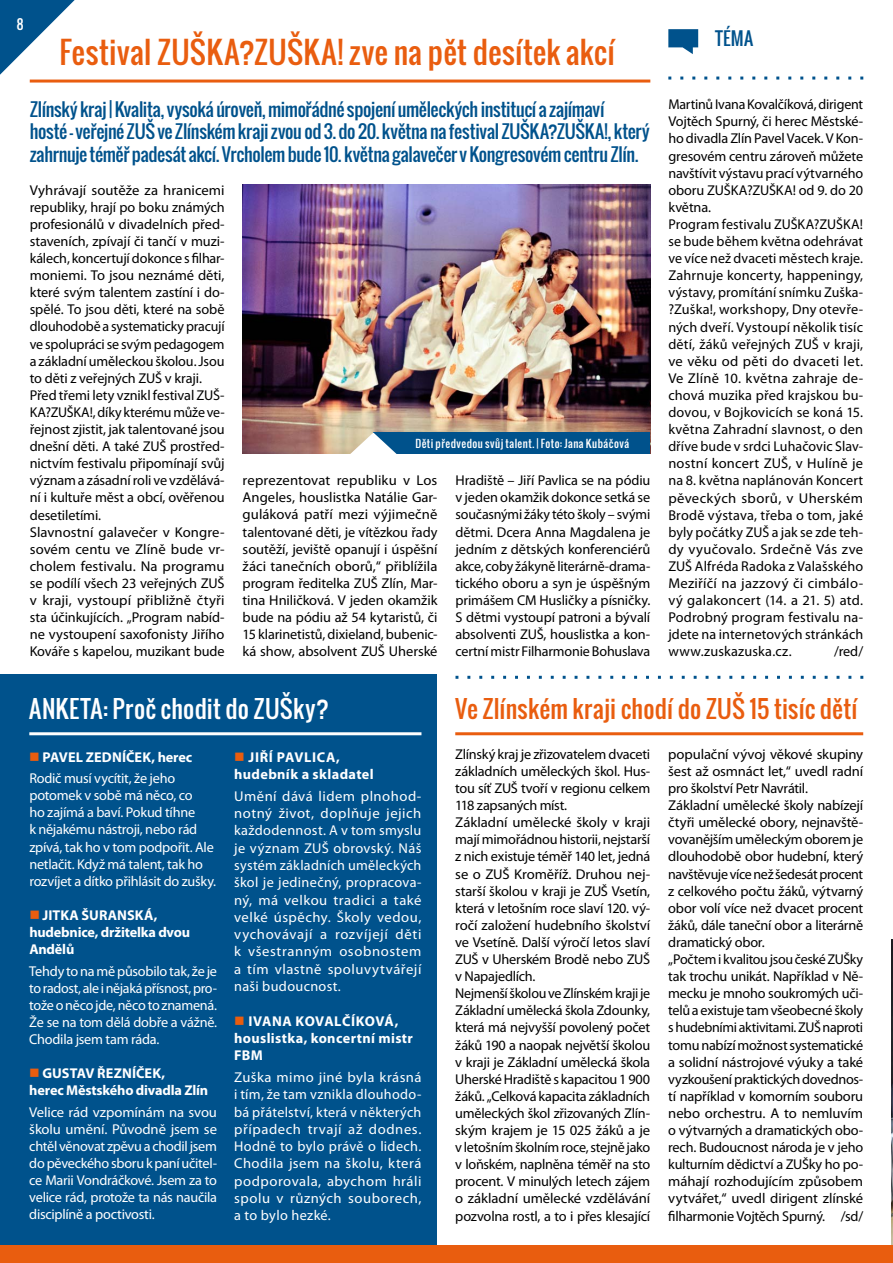
<style>
.page{position:relative;width:893px;height:1263px;background:#fff}
.page>*{position:absolute;margin:0;border:0;box-sizing:border-box;transform-origin:0 0}
.t1{font:30px "Oswald";letter-spacing:.01em;color:#e95d0f}
.t2{font:24px "Oswald";letter-spacing:.01em;color:#e95d0f}
.t3{font:24px "Oswald";letter-spacing:.01em;color:#fff}
.t4{font:18px/22.5px "Oswald";letter-spacing:-.015em;color:#00528c}
.t5{font:14.25px/17.1px "Myriad Pro";letter-spacing:-.01em;color:#000}
.t6{font:14.25px/17.2px "Myriad Pro";letter-spacing:-.015em;color:#fff;text-align:justify}
.t7{font:14.25px/17.1px "Myriad Pro";letter-spacing:.01em;color:#000}
.t8{font:700 14.25px/17.1px "Myriad Pro";letter-spacing:.01em;color:#fff}
.t9{font:700 14.25px/17.1px "Myriad Pro";letter-spacing:-.01em;color:#fff}
.t10{font:700 14.25px/17.2px "Myriad Pro";letter-spacing:.03em;color:#fff}
.t11{font:13.5px "Oswald";color:#fff}
.t12{font:10.5px "Oswald";letter-spacing:.045em;color:#fff}
.s1{color:#e95d0f}
.s2{font-weight:700}
</style>
<div class="page">
<img style="left:892px;top:940px;width:1px;height:305px">
<div style="left:0;top:675px;width:437px;height:588px;background:#00528c"></div>
<div style="left:0;top:1245px;width:893px;height:18px;background:#e95d0f"></div>
<hr style="left:30px;top:80px;width:620px;height:3px;background:#e95d0f">
<hr style="left:29px;top:732px;width:392px;height:3px;background:#fff">
<hr style="left:455px;top:732px;width:408px;height:3px;background:#e95d0f">
<svg style="left:0;top:0;width:75px;height:75px"></svg>
<svg style="left:668px;top:77px;width:195px;height:3px"></svg>
<svg style="left:668px;top:29px;width:30px;height:25px"></svg>
<svg style="left:455px;top:676px;width:408px;height:3px"></svg>
<img style="left:243px;top:185px;width:407px;height:269px">
<div style="left:373px;top:432px;width:277px;height:22px;background:#00528c"></div>
<svg style="left:348px;top:433px;width:49px;height:21px"></svg>
<p class="t11" style="left:17px;top:14px;width:8px">8</p>
<h1 class="t1" style="left:60px;top:29px;width:557px">Festival ZUŠKA?ZUŠKA! zve na pět desítek akcí</h1>
<p class="t4" style="left:30px;top:97px;width:621px">Zlínský kraj | Kvalita, vysoká úroveň, mimořádné spojení uměleckých institucí a zajímaví<br>hosté – veřejné ZUŠ ve Zlínském kraji zvou od 3. do 20. května na festival ZUŠKA?ZUŠKA!, který zahrnuje téměř padesát akcí. Vrcholem bude 10. května galavečer vKongresovém centru Zlín.</p>
<p class="t5" style="left:30px;top:181px;width:196px">Vyhrávají soutěže za hranicemi republiky, hrají po boku známých profesionálů v divadelních před&shy;staveních, zpívají či tančí v muzi&shy;kálech, koncertují dokonce s filhar&shy;moniemi. To jsou neznámé děti, které svým talentem zastíní i do&shy;spělé. To jsou děti, které na sobě dlouhodobě a systematicky pracují ve spolupráci se svým pedagogem a základní uměleckou školou. Jsou to děti z veřejných ZUŠ v kraji.<br>Před třemi lety vznikl festival ZUŠ-<br>KA?ZUŠKA!, díky kterému může ve&shy;řejnost zjistit, jak talentované jsou dnešní děti. A také ZUŠ prostřed&shy;nictvím festivalu připomínají svůj význam a zásadní roli ve vzdělává&shy;ní i kultuře měst a obcí, ověřenou desetiletími.<br>Slavnostní galavečer v Kongre&shy;sovém centu ve Zlíně bude vr&shy;cholem festivalu. Na programu se podílí všech 23 veřejných ZUŠ v kraji, vystoupí přibližně čtyři sta účinkujících. „Program nabíd&shy;ne vystoupení saxofonisty Jiřího<br>Kováře s kapelou, muzikant bude</p>
<p class="t12" style="left:415px;top:435px;width:215px">Děti předvedou svůj talent. | Foto: Jana Kubáčová</p>
<p class="t5" style="left:243px;top:472px;width:196px;text-align:justify">reprezentovat republiku v Los Angeles, houslistka Natálie Gar&shy;guláková patří mezi výjimečně talentované děti, je vítězkou řady soutěží, jeviště opanují i úspěšní žáci tanečních oborů,“ přiblížila program ředitelka ZUŠ Zlín, Mar&shy;tina Hniličková. V jeden okamžik bude na pódiu až 54 kytaristů, či 15 klarinetistů, dixieland, bubenic&shy;ká show, absolvent ZUŠ Uherské</p>
<p class="t5" style="left:455px;top:472px;width:196px;text-align:justify">Hradiště – Jiří Pavlica se na pódiu v jeden okamžik dokonce setká se současnými žáky této školy – svými dětmi. Dcera Anna Magdalena je jedním z dětských konferenciérů akce, coby žákyně literárně-drama&shy;tického oboru a syn je úspěšným primášem CM Husličky a písničky.<br>S dětmi vystoupí patroni a bývalí absolventi ZUŠ, houslistka a kon&shy;certní mistr Filharmonie Bohuslava</p>
<p class="t4" style="left:715px;top:27px;width:40px">TÉMA</p>
<p class="t7" style="left:668px;top:96px;width:196px">Martinů Ivana Kovalčíková, dirigent<br>Vojtěch Spurný, či herec Městské&shy;ho divadla Zlín Pavel Vacek. V Kon&shy;gresovém centru zároveň můžete navštívit výstavu prací výtvarného oboru ZUŠKA?ZUŠKA! od 9. do 20 května.<br>Program festivalu ZUŠKA?ZUŠKA! se bude během května odehrávat ve více než dvaceti městech kraje.<br>Zahrnuje koncerty, happeningy, výstavy, promítání snímku Zuška-?Zuška!, workshopy, Dny otevře&shy;ných dveří. Vystoupí několik tisíc dětí, žáků veřejných ZUŠ v kraji, ve věku od pěti do dvaceti let.<br>Ve Zlíně 10. května zahraje de&shy;chová muzika před krajskou bu&shy;dovou, v Bojkovicích se koná 15. května Zahradní slavnost, o den dříve bude v srdci Luhačovic Slav&shy;nostní koncert ZUŠ, v Hulíně je na 8. května naplánován Koncert pěveckých sborů, v Uherském<br>Brodě výstava, třeba o tom, jaké byly počátky ZUŠ a jak se zde teh&shy;dy vyučovalo. Srdečně Vás zve<br>ZUŠ Alfréda Radoka z Valašského<br>Meziříčí na jazzový či cimbálo&shy;vý galakoncert (14. a 21. 5) atd.<br>Podrobný program festivalu na&shy;jdete na internetových stránkách www.zuskazuska.cz.</p>
<p class="t5" style="left:834px;top:643px;width:30px">/red/</p>
<h2 class="t3" style="left:29px;top:691px;width:302px">ANKETA: Proč chodit do ZUŠky?</h2>
<h2 class="t2" style="left:455px;top:691px;width:404px">Ve Zlínském kraji chodí do ZUŠ 15 tisíc dětí</h2>
<p class="t6" style="left:29px;top:746px;width:164px;line-height:21.3px"><span class="s1">■</span> <span class="s2">Pavel Zedníček, herec<br></span>Rodič musí vycítit, že jeho</p>
<p class="t6" style="left:29px;top:787px;width:188px;text-align:left">potomek v sobě má něco, co<br>ho zajímá a baví. Pokud tíhne<br>k nějakému nástroji, nebo rád zpívá, tak ho v tom podpořit. Ale netlačit. Když má talent, tak ho rozvíjet a dítko přihlásit do zušky.</p>
<p class="t8" style="left:29px;top:906px;width:162px"><span class="s1">■</span> Jitka Šuranská, hudebnice, držitelka dvou<br>Andělů</p>
<p class="t6" style="left:29px;top:962px;width:189px">Tehdy to na mě působilo tak, že je to radost, ale i nějaká přísnost, pro&shy;tože o něco jde, něco to znamená.<br>Že se na tom dělá dobře a vážně.<br>Chodila jsem tam ráda.</p>
<p class="t9" style="left:29px;top:1064px;width:180px"><span class="s1">■</span> Gustav Řezníček,<br>herec Městského divadla Zlín</p>
<p class="t6" style="left:29px;top:1103px;width:189px">Velice rád vzpomínám na svou školu umění. Původně jsem se chtěl věnovat zpěvu a chodil jsem do pěveckého sboru k paní učitel&shy;ce Marii Vondráčkové. Jsem za to velice rád, protože ta nás naučila disciplíně a poctivosti.</p>
<p class="t10" style="left:234px;top:748px;width:141px"><span class="s1">■</span> Jiří Pavlica, hudebník a skladatel</p>
<p class="t6" style="left:234px;top:787px;width:189px">Umění dává lidem plnohod&shy;notný život, doplňuje jejich každodennost. A v tom smyslu je význam ZUŠ obrovský. Náš systém základních uměleckých škol je jedinečný, propracova&shy;ný, má velkou tradici a také velké úspěchy. Školy vedou, vychovávají a rozvíjejí děti k všestranným osobnostem a tím vlastně spoluvytvářejí naši budoucnost.</p>
<p class="t8" style="left:234px;top:1012px;width:180px"><span class="s1">■</span> Ivana Kovalčíková, houslistka, koncertní mistr<br>FBM</p>
<p class="t6" style="left:234px;top:1068px;width:189px">Zuška mimo jiné byla krásná i tím, že tam vznikla dlouhodo&shy;bá přátelství, která v některých případech trvají až dodnes.<br>Hodně to bylo právě o lidech.<br>Chodila jsem na školu, která podporovala, abychom hráli spolu v různých souborech, a to bylo hezké.</p>
<p class="t5" style="left:455px;top:745px;width:196px">Zlínský kraj je zřizovatelem dvaceti základních uměleckých škol. Hus&shy;tou síť ZUŠ tvoří v regionu celkem<br>118 zapsaných míst.<br>Základní umělecké školy v kraji mají mimořádnou historii, nejstarší z nich existuje téměř 140 let, jedná se o ZUŠ Kroměříž. Druhou nej&shy;starší školou v kraji je ZUŠ Vsetín, která v letošním roce slaví 120. vý&shy;ročí založení hudebního školství ve Vsetíně. Další výročí letos slaví<br>ZUŠ v Uherském Brodě nebo ZUŠ v Napajedlích.<br>Nejmenší školou ve Zlínském kraji je<br>Základní umělecká škola Zdounky, která má nejvyšší povolený počet žáků 190 a naopak největší školou v kraji je Základní umělecká škola<br>Uherské Hradiště s kapacitou 1 900 žáků. „Celková kapacita základních uměleckých škol zřizovaných Zlín&shy;ským krajem je 15 025 žáků a je v letošním školním roce, stejně jako v loňském, naplněna téměř na sto procent. V minulých letech zájem o základní umělecké vzdělávání pozvolna rostl, a to i přes klesající</p>
<p class="t5" style="left:668px;top:745px;width:196px">populační vývoj věkové skupiny šest až osmnáct let,“ uvedl radní pro školství Petr Navrátil.<br>Základní umělecké školy nabízejí čtyři umělecké obory, nejnavště&shy;vovanějším uměleckým oborem je dlouhodobě obor hudební, který navštěvuje více než šedesát procent z celkového počtu žáků, výtvarný obor volí více než dvacet procent žáků, dále taneční obor a literárně dramatický obor.<br>„Počtem i kvalitou jsou české ZUŠky tak trochu unikát. Například v Ně&shy;mecku je mnoho soukromých uči&shy;telů a existuje tam všeobecné školy s hudebními aktivitami. ZUŠ naproti tomu nabízí možnost systematické a solidní nástrojové výuky a také vyzkoušení praktických dovednos&shy;tí například v komorním souboru nebo orchestru. A to nemluvím o výtvarných a dramatických obo&shy;rech. Budoucnost národa je v jeho kulturním dědictví a ZUŠky ho po&shy;máhají rozhodujícím způsobem vytvářet,“ uvedl dirigent zlínské filharmonie Vojtěch Spurný. /sd/</p>
</div>
